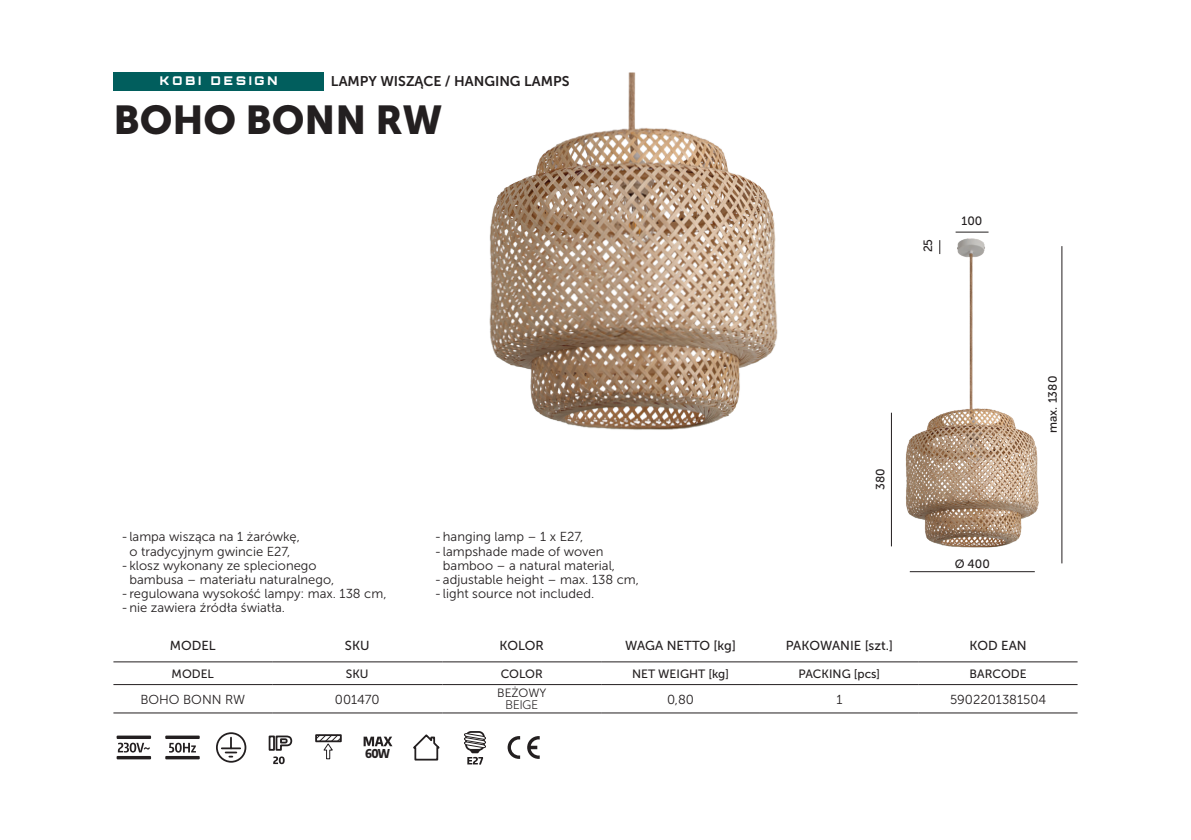
<style>
.page{position:relative;width:1191px;height:840px;background:#fff}
.page>*{position:absolute;margin:0;border:0;box-sizing:border-box;transform-origin:0 0}
.t1{font:40px "Museo Sans 900";color:#231f20}
.t2{font:14px "Museo Sans 700";color:#231f20}
.t3{font:13px/14px "Museo Sans 300";color:#231f20}
.t4{font:13px "Museo Sans 500";color:#231f20}
.t5{font:12px "Museo Sans 500";color:#231f20}
.t6{font:900 12px "Orbitron";letter-spacing:.25em;color:#fff}
.t7{font:12px "Museo Sans 300";color:#231f20}
.t8{font:300 12px "Azo Sans";color:#231f20}
.t9{font:800 semi-condensed 12px "Encode Sans";color:#231f20;scale:.94 1}
</style>
<div class="page">
<img style="left:890px;top:231px;width:173px;height:330px">
<div style="left:113px;top:72px;width:211px;height:18px;background:#015e5d"></div>
<svg style="left:113px;top:662px;width:964px;height:24px"></svg>
<div style="left:272px;top:661px;width:170px;height:23px;background:#fff"></div>
<hr style="left:113px;top:661px;width:159px;height:1px;background:#231f20">
<hr style="left:442px;top:661px;width:159px;height:1px;background:#231f20">
<hr style="left:601px;top:661px;width:159px;height:1px;background:#231f20">
<hr style="left:760px;top:661px;width:158px;height:1px;background:#231f20">
<hr style="left:918px;top:661px;width:159px;height:1px;background:#231f20">
<hr style="left:113px;top:683px;width:159px;height:1px;background:#231f20">
<hr style="left:442px;top:683px;width:159px;height:1px;background:#231f20">
<hr style="left:601px;top:683px;width:159px;height:1px;background:#231f20">
<hr style="left:760px;top:683px;width:158px;height:1px;background:#231f20">
<hr style="left:918px;top:683px;width:159px;height:1px;background:#231f20">
<hr style="left:113px;top:712px;width:159px;height:1px;background:#231f20">
<hr style="left:272px;top:712px;width:170px;height:1px;background:#231f20">
<hr style="left:442px;top:712px;width:159px;height:1px;background:#231f20">
<hr style="left:601px;top:712px;width:159px;height:1px;background:#231f20">
<hr style="left:760px;top:712px;width:158px;height:1px;background:#231f20">
<hr style="left:918px;top:712px;width:159px;height:1px;background:#231f20">
<hr style="left:272px;top:661px;width:170px;height:1px;background:#231f20">
<hr style="left:272px;top:683px;width:170px;height:1px;background:#231f20">
<svg style="left:118px;top:742px;width:32px;height:10px"></svg>
<div style="left:117px;top:735px;width:34px;height:3px;border:2px solid #231f20"></div>
<div style="left:117px;top:755px;width:34px;height:4px;border:2px solid #231f20"></div>
<div style="left:165px;top:735px;width:35px;height:3px;border:2px solid #231f20"></div>
<div style="left:165px;top:755px;width:35px;height:4px;border:2px solid #231f20"></div>
<svg style="left:169px;top:742px;width:27px;height:10px"></svg>
<svg style="left:216px;top:732px;width:31px;height:31px"></svg>
<svg style="left:268px;top:735px;width:25px;height:28px"></svg>
<svg style="left:315px;top:734px;width:27px;height:25px"></svg>
<svg style="left:363px;top:736px;width:29px;height:9px"></svg>
<svg style="left:413px;top:734px;width:27px;height:27px"></svg>
<div style="left:465px;top:730px;width:20px;height:20px;border:2px solid #231f20;border-radius:5px"></div>
<svg style="left:464px;top:733px;width:22px;height:31px"></svg>
<svg style="left:507px;top:736px;width:13px;height:22px"></svg>
<svg style="left:527px;top:736px;width:13px;height:22px"></svg>
<hr style="left:955px;top:232px;width:33px;height:1px;background:#231f20">
<svg style="left:939px;top:240px;width:1px;height:14px"></svg>
<hr style="left:909px;top:571px;width:125px;height:1px;background:#231f20">
<hr style="left:891px;top:412px;width:1px;height:134px;background:#231f20">
<hr style="left:1061px;top:246px;width:1px;height:317px;background:#231f20">
<img style="left:489px;top:72px;width:289px;height:358px">
<p class="t6" style="left:160px;top:73px;width:119px">KOBI DESIGN</p>
<p class="t2" style="left:331px;top:73px;width:240px">LAMPY WISZĄCE / HANGING LAMPS</p>
<h1 class="t1" style="left:113px;top:97px;width:331px">BOHO BONN RW</h1>
<p class="t3" style="left:121px;top:530px;width:180px">- lampa wisząca na 1 żarówkę,</p>
<p class="t3" style="left:129px;top:544px;width:163px">o tradycyjnym gwincie E27,</p>
<p class="t3" style="left:121px;top:558px;width:197px">-klosz wykonany ze splecionego</p>
<p class="t3" style="left:129px;top:572px;width:206px">bambusa – materiału naturalnego,</p>
<p class="t3" style="left:121px;top:586px;width:267px">- regulowana wysokość lampy: max. 138 cm, -nie zawiera źródła światła.</p>
<p class="t3" style="left:435px;top:530px;width:150px">-hanging lamp – 1 x E27,</p>
<p class="t3" style="left:435px;top:544px;width:170px">- lampshade made of woven</p>
<p class="t3" style="left:443px;top:558px;width:174px">bamboo – a natural material,</p>
<p class="t3" style="left:435px;top:572px;width:205px">-adjustable height – max. 138 cm,</p>
<p class="t3" style="left:435px;top:586px;width:161px">- light source not included.</p>
<p class="t5" style="left:921px;top:252px;width:15px;rotate:-90deg">25</p>
<p class="t5" style="left:961px;top:214px;width:22px">100</p>
<p class="t5" style="left:873px;top:490px;width:23px;rotate:-90deg">380</p>
<p class="t5" style="left:954px;top:557px;width:37px">Ø 400</p>
<p class="t5" style="left:1046px;top:433px;width:58px;rotate:-90deg">max. 1380</p>
<p class="t4" style="left:170px;top:637px;width:47px">MODEL</p>
<p class="t4" style="left:345px;top:637px;width:26px">SKU</p>
<p class="t4" style="left:499px;top:637px;width:46px">KOLOR</p>
<p class="t4" style="left:625px;top:637px;width:112px">WAGA NETTO [kg]</p>
<p class="t4" style="left:785px;top:637px;width:109px">PAKOWANIE [szt.]</p>
<p class="t4" style="left:969px;top:637px;width:59px">KOD EAN</p>
<p class="t5" style="left:172px;top:666px;width:44px">MODEL</p>
<p class="t5" style="left:346px;top:666px;width:24px">SKU</p>
<p class="t5" style="left:501px;top:666px;width:44px">COLOR</p>
<p class="t5" style="left:632px;top:666px;width:98px">NET WEIGHT [kg]</p>
<p class="t5" style="left:798px;top:666px;width:83px">PACKING [pcs]</p>
<p class="t5" style="left:969px;top:666px;width:59px">BARCODE</p>
<p class="t3" style="left:140px;top:691px;width:106px">BOHO BONN RW</p>
<p class="t3" style="left:335px;top:691px;width:46px">001470</p>
<p class="t7" style="left:497px;top:686px;width:51px">BEŻOWY</p>
<p class="t8" style="left:505px;top:697px;width:34px">BEIGE</p>
<p class="t3" style="left:667px;top:691px;width:28px">0,80</p>
<p class="t3" style="left:836px;top:691px;width:8px">1</p>
<p class="t3" style="left:950px;top:691px;width:98px">5902201381504</p>
<p class="t9" style="left:365px;top:743px;width:28px">60W</p>
</div>
